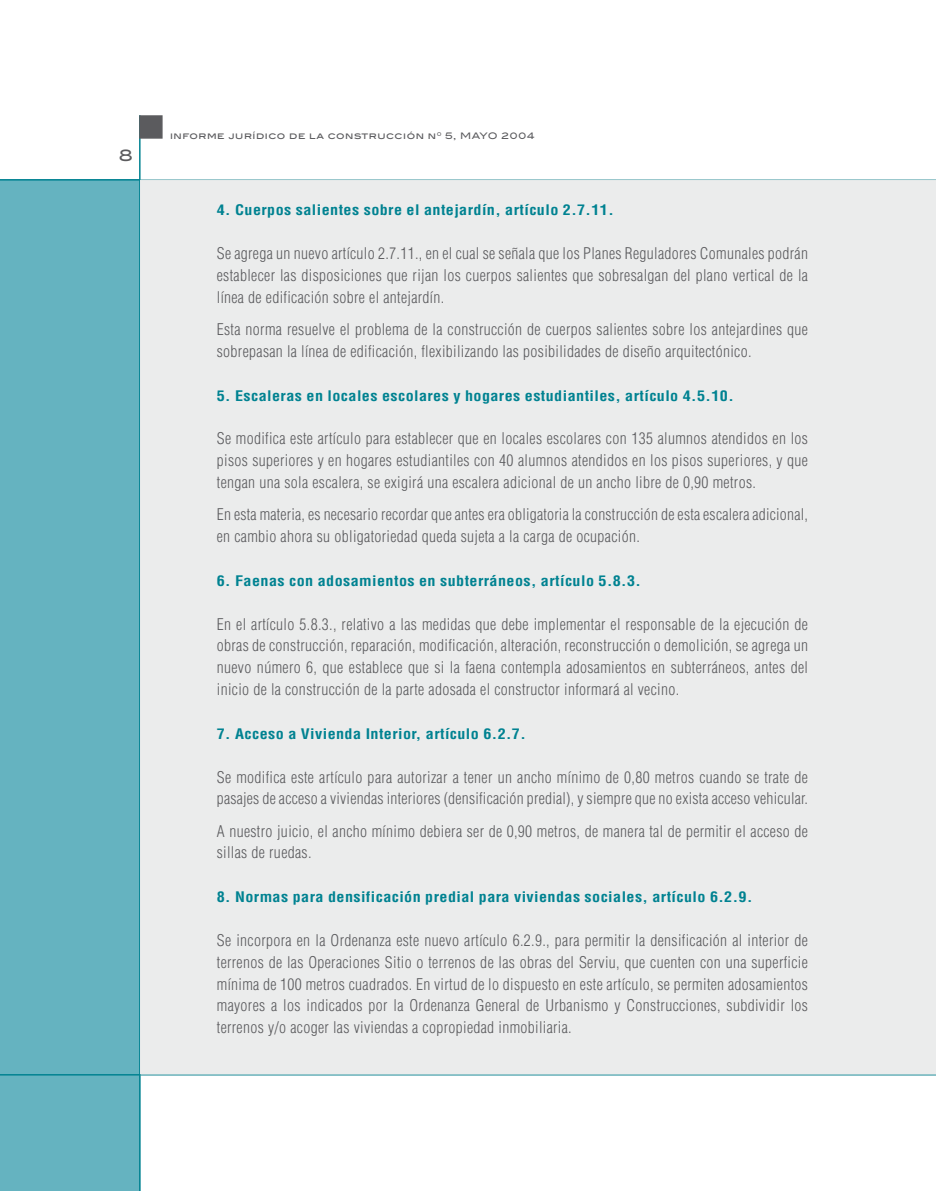
<style>
.page{position:relative;width:936px;height:1191px;background:#fff}
.page>*{position:absolute;margin:0;border:0;box-sizing:border-box;transform-origin:0 0}
.t1{font:300 condensed 15.75px/21.8px "Helvetica";letter-spacing:.02em;color:#5b5b5e;text-align:justify}
.t2{font:500 15.75px "Blair Md ITCTT";color:#5b5b5e}
.t3{font:700 condensed 14.25px "Helvetica";letter-spacing:.025em;color:#008291;scale:1.13 1}
.t4{font:500 9px "Blair Md ITCTT";letter-spacing:.06em;color:#5b5b5e}
</style>
<div class="page">
<div style="left:0;top:181px;width:139px;height:1010px;background:#65b3c0"></div>
<div style="left:47px;top:181px;width:92px;height:893px;background:#65b3c0"></div>
<hr style="left:139px;top:115px;width:2px;height:1076px;background:#008291">
<hr style="left:0;top:179px;width:936px;height:2px;background:#008291">
<hr style="left:0;top:1074px;width:936px;height:2px;background:#008291">
<div style="left:140px;top:179px;width:795px;height:896px;background:#ebecec"></div>
<div style="left:139px;top:115px;width:24px;height:24px;background:#5b5b5e;border:1px solid #5b5b5e"></div>
<p class="t2" style="left:119px;top:147px;width:16px">8</p>
<p class="t4" style="left:170px;top:130px;width:366px">informe jurídico de la construcción n<sup>0</sup> 5, MAYO 2004</p>
<p class="t3" style="left:217px;top:205px;width:353px">4. Cuerpos salientes sobre el antejardín, artículo 2.7.11.</p>
<p class="t1" style="left:217px;top:244px;width:593px">Se agrega un nuevo artículo 2.7.11., en el cual se señala que los Planes Reguladores Comunales podrán establecer las disposiciones que rijan los cuerpos salientes que sobresalgan del plano vertical de la línea de edificación sobre el antejardín.</p>
<p class="t1" style="left:217px;top:320px;width:593px">Esta norma resuelve el problema de la construcción de cuerpos salientes sobre los antejardines que sobrepasan la línea de edificación, flexibilizando las posibilidades de diseño arquitectónico.</p>
<p class="t3" style="left:217px;top:390px;width:459px">5. Escaleras en locales escolares y hogares estudiantiles, artículo 4.5.10.</p>
<p class="t1" style="left:217px;top:429px;width:593px">Se modifica este artículo para establecer que en locales escolares con 135 alumnos atendidos en los pisos superiores y en hogares estudiantiles con 40 alumnos atendidos en los pisos superiores, y que tengan una sola escalera, se exigirá una escalera adicional de un ancho libre de 0,90 metros.</p>
<p class="t1" style="left:217px;top:505px;width:593px">En esta materia, es necesario recordar que antes era obligatoria la construcción de esta escalera adicional, en cambio ahora su obligatoriedad queda sujeta a la carga de ocupación.</p>
<p class="t3" style="left:217px;top:575px;width:377px">6. Faenas con adosamientos en subterráneos, artículo 5.8.3.</p>
<p class="t1" style="left:217px;top:614px;width:593px">En el artículo 5.8.3., relativo a las medidas que debe implementar el responsable de la ejecución de obras de construcción, reparación, modificación, alteración, reconstrucción o demolición, se agrega un nuevo número 6, que establece que si la faena contempla adosamientos en subterráneos, antes del inicio de la construcción de la parte adosada el constructor informará al vecino.</p>
<p class="t3" style="left:217px;top:728px;width:275px">7. Acceso a Vivienda Interior, artículo 6.2.7.</p>
<p class="t1" style="left:217px;top:767px;width:593px">Se modifica este artículo para autorizar a tener un ancho mínimo de 0,80 metros cuando se trate de pasajes de acceso a viviendas interiores (densificación predial), y siempre que no exista acceso vehicular.</p>
<p class="t1" style="left:217px;top:821px;width:593px">A nuestro juicio, el ancho mínimo debiera ser de 0,90 metros, de manera tal de permitir el acceso de sillas de ruedas.</p>
<p class="t3" style="left:217px;top:892px;width:475px">8. Normas para densificación predial para viviendas sociales, artículo 6.2.9.</p>
<p class="t1" style="left:217px;top:931px;width:593px">Se incorpora en la Ordenanza este nuevo artículo 6.2.9., para permitir la densificación al interior de terrenos de las Operaciones Sitio o terrenos de las obras del Serviu, que cuenten con una superficie mínima de 100 metros cuadrados. En virtud de lo dispuesto en este artículo, se permiten adosamientos mayores a los indicados por la Ordenanza General de Urbanismo y Construcciones, subdividir los terrenos y/o acoger las viviendas a copropiedad inmobiliaria.</p>
</div>
